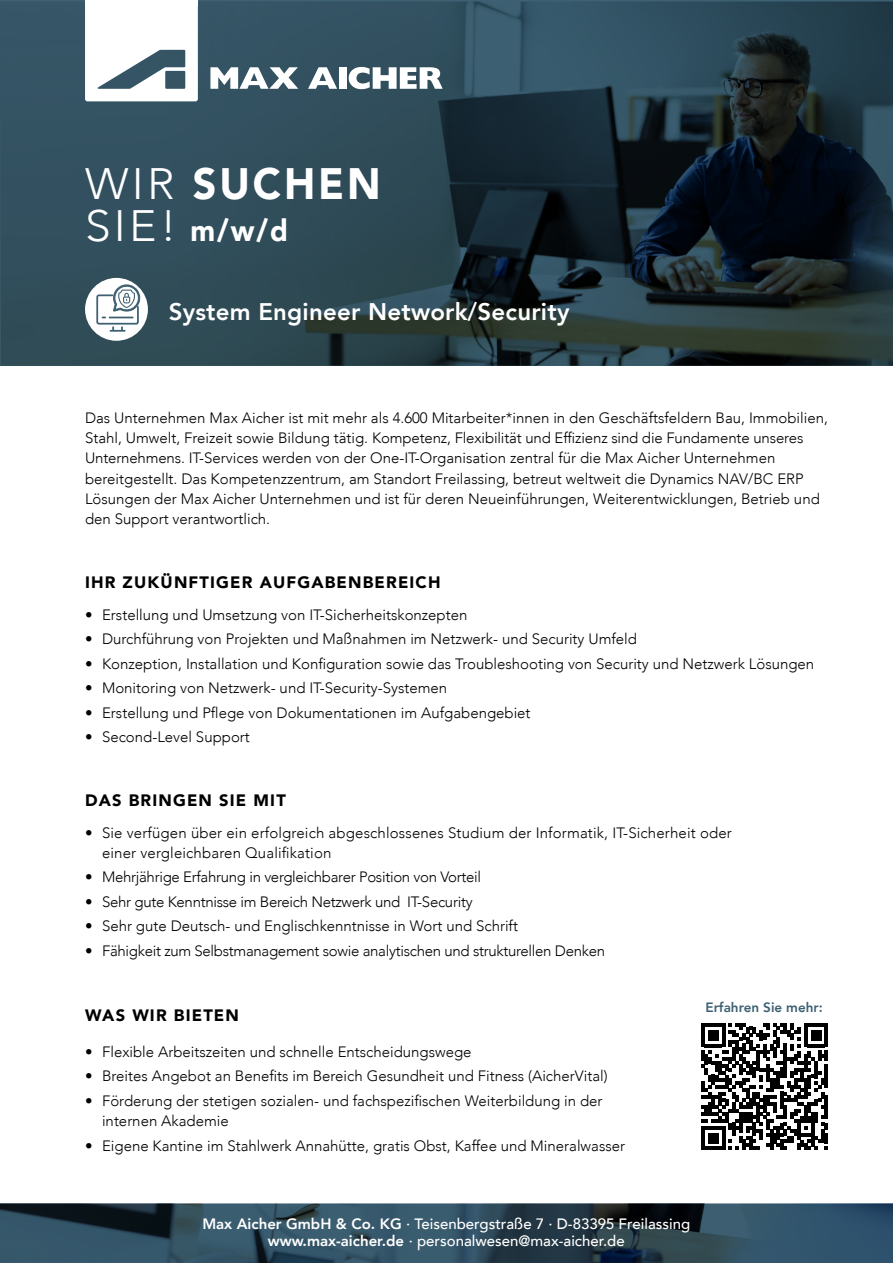
<style>
.page{position:relative;width:893px;height:1263px;background:#fff}
.page>*{position:absolute;margin:0;border:0;box-sizing:border-box;transform-origin:0 0}
.t1{font:900 43.95px "Avenir LT";letter-spacing:.07em;color:#fff;scale:.94 1}
.t2{font:900 30.3px "Avenir LT";color:#fff;scale:.94 1}
.t3{font:800 24px "Avenir LT";letter-spacing:.01em;color:#fff}
.t4{font:900 16.5px "Avenir LT";letter-spacing:.07em;color:#000}
.t5{font:300 15px/20.2px "Avenir";color:#000}
.t6{font:300 15px/20.2px "Avenir LT";color:#000}
.t7{font:300 15px "Avenir";letter-spacing:-.02em;color:#000}
.t8{font:500 15px/16.5px "Avenir LT";color:#fff;text-align:center}
.t9{font:800 13.5px "Avenir LT";color:#3d6072}
.s1{font-weight:300}
.s2{font-weight:300;font-size:43.95px}
.s3{font-weight:800}
</style>
<div class="page">
<img style="left:0;top:1203px;width:893px;height:60px">
<img style="left:0;top:2px;width:893px;height:364px">
<svg style="left:210px;top:67px;width:88px;height:22px"></svg>
<svg style="left:308px;top:67px;width:29px;height:22px"></svg>
<div style="left:339px;top:67px;width:8px;height:22px;background:#fff"></div>
<svg style="left:349px;top:67px;width:94px;height:22px"></svg>
<svg style="left:85px;top:2px;width:113px;height:99px"></svg>
<div style="left:85px;top:278px;width:63px;height:63px;background:#fff;border-radius:50%"></div>
<svg style="left:701px;top:1023px;width:127px;height:127px"></svg>
<svg style="left:96px;top:284px;width:44px;height:48px"></svg>
<h1 class="t1" style="left:85px;top:157px;width:316px"><span class="s1">WIR</span> SUCHEN</h1>
<h2 class="t2" style="left:85px;top:212px;width:217px"><span class="s2">SIE!</span> m/w/d</h2>
<h3 class="t3" style="left:169px;top:298px;width:402px">System Engineer Network/Security</h3>
<p class="t6" style="left:85px;top:407px;width:744px">Das Unternehmen Max Aicher ist mit mehr als 4.600 Mitarbeiter*innen in den Geschäftsfeldern Bau, Immobilien, Stahl, Umwelt, Freizeit sowie Bildung tätig. Kompetenz, Flexibilität und Effizienz sind die Fundamente unseres Unternehmens. IT-Services werden von der One-IT-Organisation zentral für die Max Aicher Unternehmen bereitgestellt. Das Kompetenzzentrum, am Standort Freilassing, betreut weltweit die Dynamics NAV/BC ERP Lösungen der Max Aicher Unternehmen und ist für deren Neueinführungen, Weiterentwicklungen, Betrieb und den Support verantwortlich.</p>
<p class="t4" style="left:85px;top:572px;width:357px">IHR ZUKÜNFTIGER AUFGABENBEREICH</p>
<p class="t5" style="left:85px;top:604px;width:384px">• Erstellung und Umsetzung von IT-Sicherheitskonzepten</p>
<p class="t5" style="left:85px;top:629px;width:553px">• Durchführung von Projekten und Maßnahmen im Netzwerk- und Security Umfeld</p>
<p class="t5" style="left:85px;top:653px;width:731px">• Konzeption, Installation und Konfiguration sowie das Troubleshooting von Security und Netzwerk Lösungen</p>
<p class="t5" style="left:85px;top:678px;width:364px">• Monitoring von Netzwerk- und IT-Security-Systemen</p>
<p class="t5" style="left:85px;top:702px;width:447px">• Erstellung und Pflege von Dokumentationen im Aufgabengebiet</p>
<p class="t5" style="left:85px;top:727px;width:166px">• Second-Level Support</p>
<p class="t4" style="left:85px;top:790px;width:202px">DAS BRINGEN SIE MIT</p>
<p class="t5" style="left:102px;top:822px;width:631px;text-indent:-17px">• Sie verfügen über ein erfolgreich abgeschlossenes Studium der Informatik, IT-Sicherheit oder einer vergleichbaren Qualifikation</p>
<p class="t7" style="left:85px;top:868px;width:398px">• Mehrjährige Erfahrung in vergleichbarer Position von Vorteil</p>
<p class="t7" style="left:85px;top:893px;width:389px">• Sehr gute Kenntnisse im Bereich Netzwerk und IT-Security</p>
<p class="t5" style="left:85px;top:916px;width:434px">• Sehr gute Deutsch- und Englischkenntnisse in Wort und Schrift</p>
<p class="t7" style="left:85px;top:942px;width:522px">• Fähigkeit zum Selbstmanagement sowie analytischen und strukturellen Denken</p>
<p class="t4" style="left:85px;top:1005px;width:155px">WAS WIR BIETEN</p>
<p class="t5" style="left:85px;top:1042px;width:388px">• Flexible Arbeitszeiten und schnelle Entscheidungswege</p>
<p class="t5" style="left:85px;top:1066px;width:524px">• Breites Angebot an Benefits im Bereich Gesundheit und Fitness (AicherVital)</p>
<p class="t5" style="left:102px;top:1091px;width:502px;text-indent:-17px">• Förderung der stetigen sozialen- und fachspezifischen Weiterbildung in der internen Akademie</p>
<p class="t5" style="left:85px;top:1135px;width:542px">• Eigene Kantine im Stahlwerk Annahütte, gratis Obst, Kaffee und Mineralwasser</p>
<p class="t9" style="left:705px;top:1000px;width:119px">Erfahren Sie mehr:</p>
<p class="t8" style="left:202px;top:1216px;width:489px"><span class="s3">Max Aicher GmbH &amp; Co. KG</span> · Teisenbergstraße 7 · D-83395 Freilassing <span class="s3">www.max-aicher.de</span> · personalwesen@max-aicher.de</p>
</div>
